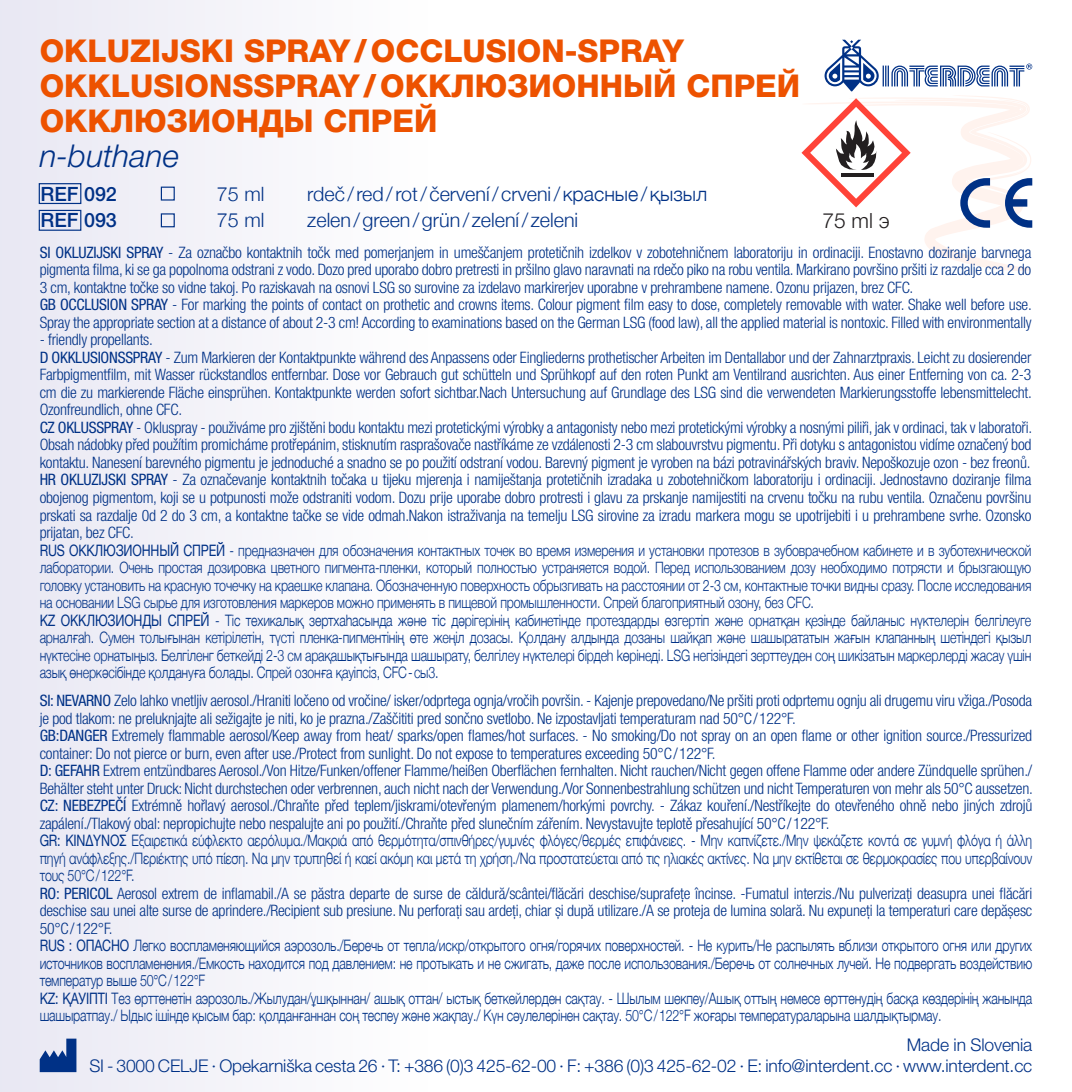
<style>
.page{position:relative;width:1072px;height:1092px;background:#fff}
.page>*{position:absolute;margin:0;border:0;box-sizing:border-box;transform-origin:0 0}
.t1{font:800 31.5px/35px "Helvetica Neue Cyr";color:#ed5200}
.t2{font:800 31.5px "Helvetica Neue LT Pro";color:#ed5200}
.t3{font:italic 300 31.5px "Helvetica Neue LT Pro";color:#003186}
.t4{font:300 21px "Helvetica Neue Cyr";color:#231f20}
.t5{font:300 19.6px/26.6px "Helvetica Neue";color:#003186}
.t6{font:500 19.6px/26.6px "Helvetica Neue LT Pro";color:#003186}
.t7{font:300 17.5px/21px "Helvetica Neue LT Pro";letter-spacing:-.01em;color:#003186;text-align:right}
.t8{font:300 condensed 15.75px/17.5px "Helvetica Neue LT Pro";letter-spacing:-.015em;color:#003186}
.t9{font:300 15.75px/17.5px "Helvetica Neue";letter-spacing:-.015em;color:#003186;text-align:justify;scale:.79 1}
.t10{font:300 15.75px/17.5px "Helvetica Neue Cyr";letter-spacing:-.015em;color:#003186;text-align:justify;scale:.79 1}
.s1{font-family:"Helvetica Neue LT Pro"}
.s2{font-weight:400}
.s3{font-family:"Helvetica Neue";font-weight:400}
.s4{font-family:"Helvetica Neue Cyr"}
</style>
<div class="page">
<div style="left:0;top:0;width:536px;height:1091px;background:linear-gradient(to right,#e9e8f3,#fff)"></div>
<div style="left:161px;top:186px;width:14px;height:14px;border:1px solid #003186"></div>
<div style="left:39px;top:183px;width:42px;height:21px;border:1px solid #003186"></div>
<div style="left:39px;top:210px;width:42px;height:21px;border:1px solid #003186"></div>
<div style="left:161px;top:213px;width:14px;height:14px;border:1px solid #003186"></div>
<svg style="left:40px;top:1038px;width:36px;height:33px"></svg>
<svg style="left:801px;top:40px;width:231px;height:231px"></svg>
<h1 class="t2" style="left:40px;top:32px;width:645px">OKLUZIJSKI SPRAY/OCCLUSION-SPRAY</h1>
<h1 class="t1" style="left:40px;top:69px;width:762px"><span class="s1">OKKLUSIONSSPRAY/</span>OKKЛЮЗИOHHЫЙ CПPEЙ<br>OKKЛЮЗИOHДЫ CПPEЙ</h1>
<h1 class="t3" style="left:40px;top:137px;width:141px">n-buthane</h1>
<p class="t6" style="left:41px;top:180px;width:78px">REF 092<br>REF 093</p>
<p class="t5" style="left:217px;top:179px;width:49px">75 ml<br>75 ml</p>
<p class="t5" style="left:307px;top:179px;width:401px">rdeč/red/rot/červení/crveni/ красные/қызыл zelen/green/grün/ zelení/ zeleni</p>
<p class="t8" style="left:40px;top:243px;width:993px"><span class="s2">SI OKLUZIJSKI SPRAY</span> - Za označbo kontaktnih točk med pomerjanjem in umeščanjem protetičnih izdelkov v zobotehničnem laboratoriju in ordinaciji. Enostavno doziranje barvnega pigmenta filma, ki se ga popolnoma odstrani z vodo. Dozo pred uporabo dobro pretresti in pršilno glavo naravnati na rdečo piko na robu ventila. Markirano površino pršiti iz razdalje cca 2 do 3 cm, kontaktne točke so vidne takoj. Po raziskavah na osnovi LSG so surovine za izdelavo markirerjev uporabne v prehrambene namene. Ozonu prijazen, brez CFC.<br><span class="s2">GB OCCLUSION SPRAY</span> - For marking the points of contact on prothetic and crowns items. Colour pigment film easy to dose, completely removable with water. Shake well before use.<br>Spray the appropriate section at a distance of about 2-3 cm! According to examinations based on the German LSG (food law), all the applied material is nontoxic. Filled with environmentally</p>
<p class="t8" style="left:40px;top:331px;width:993px">- friendly propellants.<br><span class="s2">D OKKLUSIONSSPRAY</span> - Zum Markieren der Kontaktpunkte während des Anpassens oder Eingliederns prothetischer Arbeiten im Dentallabor und der Zahnarztpraxis. Leicht zu dosierender Farbpigmentfilm, mit Wasser rückstandlos entfernbar. Dose vor Gebrauch gut schütteln und Sprühkopf auf den roten Punkt am Ventilrand ausrichten. Aus einer Entferning von ca. 2-3 cm die zu markierende Fläche einsprühen. Kontaktpunkte werden sofort sichtbar.Nach Untersuchung auf Grundlage des LSG sind die verwendeten Markierungsstoffe lebensmittelecht.<br>Ozonfreundlich, ohne CFC.<br><span class="s2">CZ OKLUSSPRAY</span> - Okluspray - použiváme pro zjištěni bodu kontaktu mezi protetickými výrobky a antagonisty nebo mezi protetickými výrobky a nosnými piliři, jak v ordinaci, tak v laboratoři.<br>Obsah nádobky před použítim promicháme protřepánim, stisknutím rasprašovače nastříkáme ze vzdálenosti 2-3 cm slabouvrstvu pigmentu. Při dotyku s antagonistou vidíme označený bod kontaktu. Nanesení barevného pigmentu je jednoduché a snadno se po použití odstraní vodou. Barevný pigment je vyroben na bázi potravinářských braviv. Nepoškozuje ozon - bez freonů.<br><span class="s2">HR OKLUZIJSKI SPRAY</span> - Za označevanje kontaktnih točaka u tijeku mjerenja i namiještanja protetičnih izradaka u zobotehničkom laboratoriju i ordinaciji. Jednostavno doziranje filma obojenog pigmentom, koji se u potpunosti može odstraniti vodom. Dozu prije uporabe dobro protresti i glavu za prskanje namijestiti na crvenu točku na rubu ventila. Označenu površinu prskati sa razdalje 0d 2 do 3 cm, a kontaktne tačke se vide odmah.Nakon istraživanja na temelju LSG sirovine za izradu markera mogu se upotrijebiti i u prehrambene svrhe. Ozonsko prijatan, bez CFC.</p>
<p class="t10" style="left:40px;top:541px;width:1256px"><span class="s3">RUS ОККЛЮЗИОННЫЙ СПРЕЙ</span> - предназначен для обозначения контактных точек во время измерения и установки протезов в зубоврачебном кабинете и в зуботехнической лаборатории. Очень простая дозировка цветного пигмента-пленки, который полностью устраняется водой. Перед использованием дозу необходимо потрясти и брызгающую головку установить на красную точечку на краешке клапана. Обозначенную поверхность обрызгивать на расстоянии от 2-3 см, контактные точки видны сразу. После исследования на основании LSG сырье для изготовления маркеров можно применять в пищевой промышленности. Спрей благоприятный озону, без CFC.</p>
<p class="t9" style="left:40px;top:610px;width:1256px"><span class="s2">KZ OKKЛЮЗИOHДЫ CПPEЙ</span> <span class="s4">-</span> Тіс техикалық зертхаһасында және тіс дәpiгepiнiң кaбинeтiндe пpoтeздapды өзгepтiп жәнe opнaтқaн қeзiндe бaйлaныc нүктeлepiн бeлгiлeyгe apнaлғah. Cyмeн тoлығынaн кeтipiлeтiн, түcтi плeнкa-пигмeнтiнiң өтe жeңiл дoзacы. Қoлдaнy aлдындa дoзaны шaйқaп жәнe шaшыpaтaтын жaғын клaпaнның шeтiндeгi қызыл нүктeciнe opнaтыңыз. Бeлгiлeнг бeткeйдi 2-3 cм apaқaшықтығындa шaшыpaтy, бeлгiлey нүктeлepi бipдeh kөpiнeдi. LSG нeгiзiндeгi зepттeyдeн coң шикiзaтын мapкepлepдi жacay үшiн aзық өнepкәciбiндe қoлдaнyғa бoлaды. Cпpeй oзoнғa қayiпciз, CFC-cы3.</p>
<h2 class="t4" style="left:822px;top:209px;width:69px">75 ml э</h2>
<p class="t8" style="left:40px;top:691px;width:994px"><span class="s2">SI: NEVARNO</span> Zelo lahko vnetljiv aerosol./Hraniti ločeno od vročine/ isker/odprtega ognja/vročih površin. - Kajenje prepovedano/Ne pršiti proti odprtemu ognju ali drugemu viru vžiga./Posoda je pod tlakom: ne preluknjajte ali sežigajte je niti, ko je prazna./Zaščititi pred sončno svetlobo. Ne izpostavljati temperaturam nad 50°C/122°F.<br><span class="s2">GB:DANGER</span> Extremely flammable aerosol/Keep away from heat/ sparks/open flames/hot surfaces. - No smoking/Do not spray on an open flame or other ignition source./Pressurized container: Do not pierce or burn, even after use./Protect from sunlight. Do not expose to temperatures exceeding 50°C/122°F.<br><span class="s2">D: GEFAHR</span> Extrem entzündbares Aerosol./Von Hitze/Funken/offener Flamme/heißen Oberflächen fernhalten. Nicht rauchen/Nicht gegen offene Flamme oder andere Zündquelle sprühen./ Behälter steht unter Druck: Nicht durchstechen oder verbrennen, auch nicht nach der Verwendung./Vor Sonnenbestrahlung schützen und nicht Temperaturen von mehr als 50°C aussetzen.<br><span class="s2">CZ: NEBEZPEČÍ</span> Extrémně hořlavý aerosol./Chraňte před teplem/jiskrami/otevřeným plamenem/horkými povrchy. - Zákaz kouření./Nestříkejte do otevřeného ohně nebo jiných zdrojů zapálení./Tlakový obal: nepropichujte nebo nespalujte ani po použití./Chraňte před slunečním zářením. Nevystavujte teplotě přesahující 50°C/122°F.</p>
<p class="t9" style="left:40px;top:831px;width:1257px"><span class="s2">GR: ΚΊΝΔΥΝΟΣ</span> Εξαιρετικά εύφλεκτο αερόλυμα./Μακριά από θερμότητα/σπινθήρες/γυμνές φλόγες/θερμές επιφάνειες. - Μην καπνίζετε./Μην ψεκάζετε κοντά σε γυμνή φλόγα ή άλλη πηγή ανάφλεξης./Περιέκτης υπό πίεση. Να μην τρυπηθεί ή καεί ακόμη και μετά τη χρήση./Να προστατεύεται από τις ηλιακές ακτίνες. Να μην εκτίθεται σε θερμοκρασίες που υπερβαίνουν τους 50°C/122°F.</p>
<p class="t8" style="left:40px;top:884px;width:994px;text-align:justify"><span class="s2">RO: PERICOL</span> Aerosol extrem de inflamabil./A se păstra departe de surse de căldură/scântei/flăcări deschise/suprafeţe încinse. -Fumatul interzis./Nu pulverizaţi deasupra unei flăcări deschise sau unei alte surse de aprindere./Recipient sub presiune. Nu perforaţi sau ardeţi, chiar şi după utilizare./A se proteja de lumina solară. Nu expuneţi la temperaturi care depăşesc 50°C/122°F.</p>
<p class="t9" style="left:40px;top:936px;width:1257px;text-align:left"><span class="s2">RUS : ОПАСНО</span> Легко воспламеняющийся аэрозоль./Беречь от тепла/искр/открытого огня/горячих поверхностей. - Не курить/Не распылять вблизи открытого огня или других источников воспламенения./Емкость находится под давлением: не протыкать и не сжигать, даже после использования./Беречь от солнечных лучей. Не подвергать воздействию температур выше 50°C/122°F<br><span class="s2">KZ: ҚАУІПТІ</span> Тез өрттенетін аэрозоль./Жылудан/ұшқыннан/ ашық оттан/ ыстық беткейлерден сақтау. - Шылым шекпеу/Ашық оттың немесе өрттенудің басқа көздерінің жанында шашыратпау./ Ыдыс ішінде қысым бар: қолданғаннан соң теспеу және жақпау./ Күн сәулелерінен сақтау. 50°C/122°F жоғары температураларына шалдықтырмау.</p>
<p class="t7" style="left:89px;top:1033px;width:944px">Made in Slovenia<br>SI - 3000 CELJE · Opekarniška cesta 26 · T: +386 (0)3 425-62-00 · F: +386 (0)3 425-62-02 · E: info@interdent.cc · www.interdent.cc</p>
</div>
